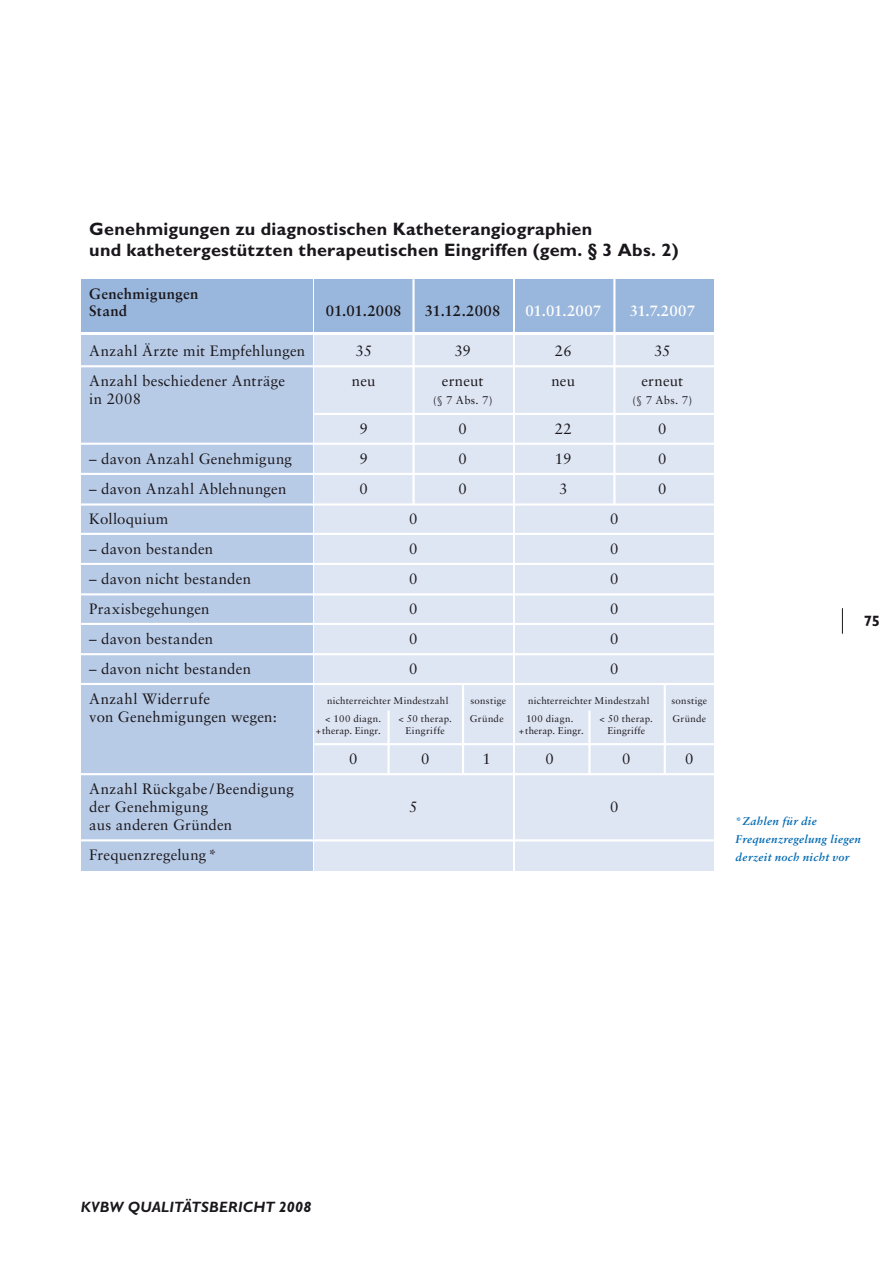
<style>
.page{position:relative;width:893px;height:1263px;background:#fff}
.page>*{position:absolute;margin:0;border:0;box-sizing:border-box;transform-origin:0 0}
.t1{font:700 18px/21px "Gill Sans";letter-spacing:.015em;color:#1a171c}
.t2{font:15px/18px "Sabon";letter-spacing:.015em;color:#1a171c}
.t3{font:700 15px/16.5px "Sabon";letter-spacing:.02em;color:#1a171c}
.t4{font:italic 700 15px "Gill Sans";letter-spacing:.015em;color:#1a171c}
.t5{font:700 15px "Sabon";color:#fff}
.t6{font:700 15px "Gill Sans";color:#1a171c}
.t7{font:italic 700 11.25px/18px "Sabon";letter-spacing:.03em;color:#006ab3}
.t8{font:11.25px "Sabon";letter-spacing:.03em;color:#1a171c}
.t9{font:9.75px "Sabon";letter-spacing:.025em;color:#1a171c}
.t10{font:9.75px "Sabon";letter-spacing:.005em;color:#1a171c}
.t11{font:9.75px "Sabon";letter-spacing:.045em;color:#1a171c}
</style>
<div class="page">
<svg style="left:842px;top:608px;width:1px;height:26px"></svg>
<div style="left:81px;top:279px;width:231px;height:52px;background:#99b6dc"></div>
<div style="left:314px;top:279px;width:199px;height:52px;background:#99b6dc"></div>
<div style="left:515px;top:279px;width:199px;height:52px;background:#99b6dc"></div>
<div style="left:81px;top:336px;width:231px;height:535px;background:#b8cbe6"></div>
<div style="left:314px;top:336px;width:199px;height:535px;background:#dfe6f3"></div>
<div style="left:515px;top:336px;width:199px;height:535px;background:#dfe6f3"></div>
<hr style="left:81px;top:443px;width:633px;height:2px;background:#fff">
<hr style="left:81px;top:365px;width:633px;height:2px;background:#fff">
<hr style="left:81px;top:503px;width:633px;height:3px;background:#fff">
<hr style="left:81px;top:533px;width:633px;height:2px;background:#fff">
<hr style="left:81px;top:593px;width:633px;height:2px;background:#fff">
<hr style="left:81px;top:563px;width:633px;height:2px;background:#fff">
<hr style="left:81px;top:473px;width:633px;height:2px;background:#fff">
<hr style="left:81px;top:623px;width:633px;height:2px;background:#fff">
<hr style="left:81px;top:653px;width:633px;height:2px;background:#fff">
<hr style="left:81px;top:773px;width:633px;height:2px;background:#fff">
<hr style="left:81px;top:839px;width:633px;height:2px;background:#fff">
<hr style="left:462px;top:685px;width:2px;height:89px;background:#fff">
<hr style="left:664px;top:684px;width:2px;height:90px;background:#fff">
<hr style="left:387px;top:710px;width:3px;height:64px;background:#fff">
<hr style="left:588px;top:710px;width:2px;height:65px;background:#fff">
<hr style="left:81px;top:683px;width:633px;height:2px;background:#fff">
<hr style="left:412px;top:279px;width:3px;height:226px;background:#fff">
<hr style="left:613px;top:279px;width:2px;height:226px;background:#fff">
<hr style="left:314px;top:413px;width:400px;height:2px;background:#fff">
<hr style="left:314px;top:743px;width:400px;height:2px;background:#fff">
<p class="t1" style="left:89px;top:218px;width:591px">Genehmigungen zu diagnostischen Katheterangiographien<br>und kathetergestützten therapeutischen Eingriffen (gem. § 3 Abs. 2)</p>
<p class="t3" style="left:89px;top:285px;width:111px">Genehmigungen<br>Stand</p>
<p class="t3" style="left:326px;top:302px;width:77px">01.01.2008</p>
<p class="t3" style="left:425px;top:302px;width:77px">31.12.2008</p>
<p class="t5" style="left:525px;top:301px;width:77px">01.01.2007</p>
<p class="t5" style="left:630px;top:301px;width:67px">31.7.2007</p>
<p class="t2" style="left:89px;top:342px;width:217px">Anzahl Ärzte mit Empfehlungen</p>
<p class="t2" style="left:355px;top:342px;width:18px">35</p>
<p class="t2" style="left:454px;top:342px;width:18px">39</p>
<p class="t2" style="left:555px;top:342px;width:18px">26</p>
<p class="t2" style="left:654px;top:342px;width:18px">35</p>
<p class="t2" style="left:89px;top:372px;width:197px">Anzahl beschiedener Anträge</p>
<p class="t2" style="left:352px;top:372px;width:25px">neu</p>
<p class="t2" style="left:442px;top:372px;width:43px">erneut</p>
<p class="t2" style="left:551px;top:372px;width:25px">neu</p>
<p class="t2" style="left:641px;top:372px;width:43px">erneut</p>
<p class="t2" style="left:89px;top:390px;width:53px">in 2008</p>
<p class="t8" style="left:433px;top:394px;width:61px">(§ 7 Abs. 7)</p>
<p class="t8" style="left:633px;top:394px;width:61px">(§ 7 Abs. 7)</p>
<p class="t2" style="left:360px;top:420px;width:10px">9</p>
<p class="t2" style="left:459px;top:420px;width:10px">0</p>
<p class="t2" style="left:555px;top:420px;width:19px">22</p>
<p class="t2" style="left:658px;top:420px;width:10px">0</p>
<p class="t2" style="left:89px;top:450px;width:204px">– davon Anzahl Genehmigung</p>
<p class="t2" style="left:360px;top:450px;width:10px">9</p>
<p class="t2" style="left:459px;top:450px;width:10px">0</p>
<p class="t2" style="left:555px;top:450px;width:18px">19</p>
<p class="t2" style="left:658px;top:450px;width:10px">0</p>
<p class="t2" style="left:89px;top:480px;width:199px">– davon Anzahl Ablehnungen</p>
<p class="t2" style="left:360px;top:480px;width:10px">0</p>
<p class="t2" style="left:459px;top:480px;width:10px">0</p>
<p class="t2" style="left:559px;top:480px;width:10px">3</p>
<p class="t2" style="left:658px;top:480px;width:10px">0</p>
<p class="t2" style="left:89px;top:510px;width:81px">Kolloquium</p>
<p class="t2" style="left:409px;top:510px;width:10px">0</p>
<p class="t2" style="left:610px;top:510px;width:10px">0</p>
<p class="t2" style="left:89px;top:540px;width:125px">– davon bestanden</p>
<p class="t2" style="left:409px;top:540px;width:10px">0</p>
<p class="t2" style="left:610px;top:540px;width:10px">0</p>
<p class="t2" style="left:89px;top:570px;width:163px">– davon nicht bestanden</p>
<p class="t2" style="left:409px;top:570px;width:10px">0</p>
<p class="t2" style="left:610px;top:570px;width:10px">0</p>
<p class="t2" style="left:89px;top:600px;width:122px">Praxisbegehungen</p>
<p class="t2" style="left:409px;top:600px;width:10px">0</p>
<p class="t2" style="left:610px;top:600px;width:10px">0</p>
<p class="t2" style="left:89px;top:630px;width:125px">– davon bestanden</p>
<p class="t2" style="left:409px;top:630px;width:10px">0</p>
<p class="t2" style="left:610px;top:630px;width:10px">0</p>
<p class="t2" style="left:89px;top:660px;width:163px">– davon nicht bestanden</p>
<p class="t2" style="left:409px;top:660px;width:10px">0</p>
<p class="t2" style="left:610px;top:660px;width:10px">0</p>
<p class="t2" style="left:89px;top:690px;width:122px">Anzahl Widerrufe</p>
<p class="t9" style="left:327px;top:695px;width:123px">nichterreichter Mindestzahl</p>
<p class="t9" style="left:470px;top:695px;width:37px">sonstige</p>
<p class="t9" style="left:528px;top:695px;width:123px">nichterreichter Mindestzahl</p>
<p class="t9" style="left:671px;top:695px;width:37px">sonstige</p>
<p class="t2" style="left:89px;top:708px;width:189px">von Genehmigungen wegen:</p>
<p class="t9" style="left:325px;top:713px;width:57px">&lt; 100 diagn.</p>
<p class="t9" style="left:399px;top:713px;width:55px">&lt; 50 therap.</p>
<p class="t9" style="left:470px;top:713px;width:35px">Gründe</p>
<p class="t9" style="left:526px;top:713px;width:49px">100 diagn.</p>
<p class="t9" style="left:600px;top:713px;width:55px">&lt; 50 therap.</p>
<p class="t9" style="left:672px;top:713px;width:35px">Gründe</p>
<p class="t10" style="left:316px;top:725px;width:67px">+therap. Eingr.</p>
<p class="t11" style="left:406px;top:725px;width:41px">Eingriffe</p>
<p class="t10" style="left:519px;top:725px;width:67px">+therap. Eingr.</p>
<p class="t9" style="left:607px;top:725px;width:39px">Eingriffe</p>
<p class="t2" style="left:349px;top:750px;width:10px">0</p>
<p class="t2" style="left:421px;top:750px;width:10px">0</p>
<p class="t2" style="left:483px;top:750px;width:10px">1</p>
<p class="t2" style="left:546px;top:750px;width:10px">0</p>
<p class="t2" style="left:622px;top:750px;width:10px">0</p>
<p class="t2" style="left:685px;top:750px;width:10px">0</p>
<p class="t2" style="left:89px;top:780px;width:206px">Anzahl Rückgabe /Beendigung der Genehmigung</p>
<p class="t2" style="left:409px;top:798px;width:10px">5</p>
<p class="t2" style="left:610px;top:798px;width:10px">0</p>
<p class="t2" style="left:89px;top:810px;width:145px;line-height:30px">aus anderen Gründen<br>Frequenzregelung *</p>
<p class="t6" style="left:864px;top:612px;width:18px">75</p>
<p class="t7" style="left:736px;top:812px;width:127px">*Zahlen für die<br>Frequenzregelung liegen derzeit noch nicht vor</p>
<p class="t4" style="left:81px;top:1198px;width:232px">KVBW QUALITÄTSBERICHT 2008</p>
</div>
